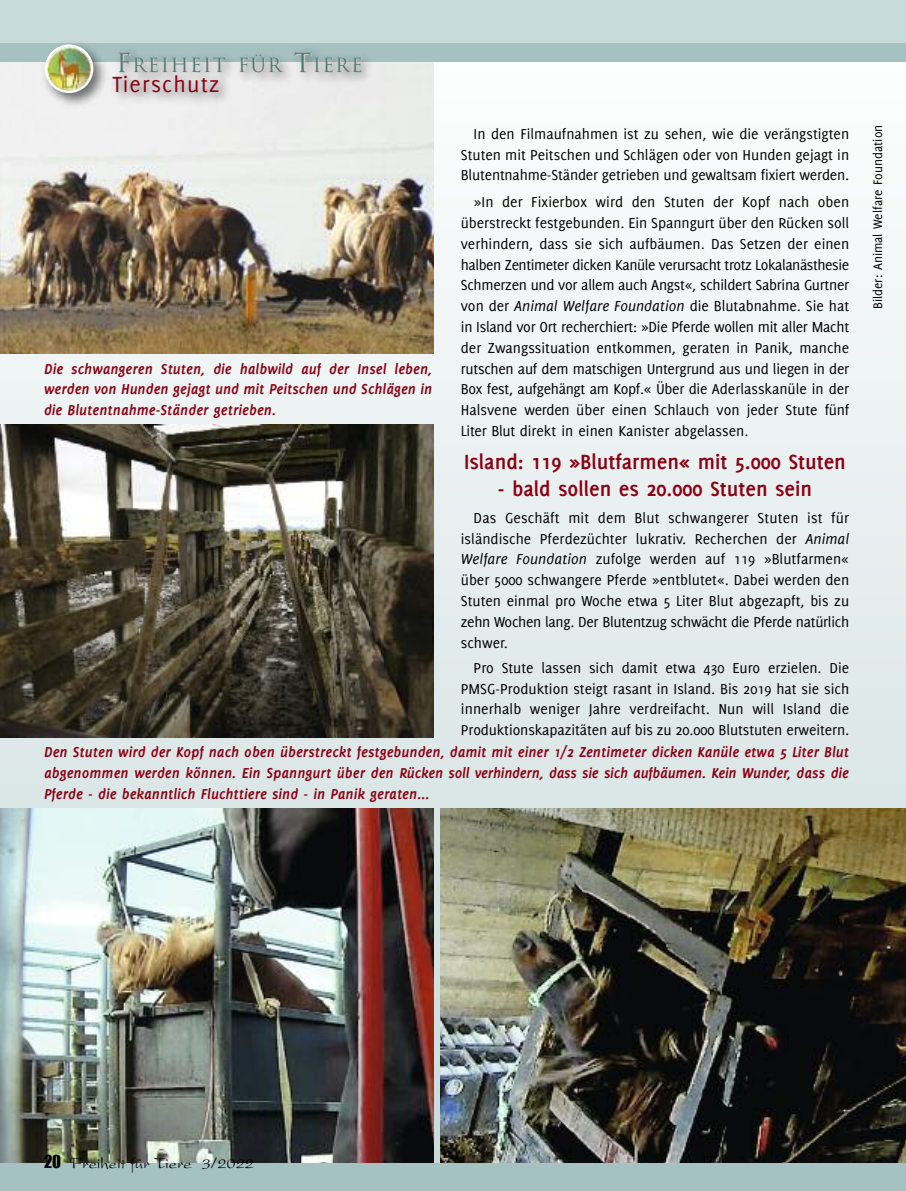
<style>
.page{position:relative;width:906px;height:1191px;background:#fff}
.page>*{position:absolute;margin:0;border:0;box-sizing:border-box;transform-origin:0 0}
.t1{font:24px "Delicious";letter-spacing:.05em;color:#8c0013}
.t2{font:700 22.5px "Delicious";color:#8c0013}
.t3{font:19.2px "Trajan";letter-spacing:.065em;color:#4e7c6f}
.t4{font:16.5px "President";color:#000}
.t5{font:15.75px/20.9px "Delicious";letter-spacing:-.01em;color:#000;text-align:justify}
.t6{font:italic 700 15.75px/20.9px "Delicious";color:#8c0013;text-align:justify}
.t7{font:13.5px "Delicious";color:#000}
.s1{font-size:25.5px}
.s2{color:#ccc}
.s3{font-style:italic}
.s4{font-family:"Impact"}
</style>
<div class="page">
<div style="left:0;top:33px;width:906px;height:1143px;background:linear-gradient(to bottom,#fefefe,#cadada)"></div>
<img style="left:440px;top:808px;width:466px;height:355px">
<img style="left:0;top:808px;width:434px;height:355px">
<img style="left:0;top:61px;width:434px;height:293px">
<div style="left:0;top:1163px;width:906px;height:28px;background:#a6c1c2"></div>
<div style="left:0;top:0;width:906px;height:44px;background:#c9dada"></div>
<div style="left:0;top:43px;width:906px;height:18px;background:#a6c1c2"></div>
<img style="left:38px;top:61px;width:64px;height:52px">
<img style="left:45px;top:44px;width:37px;height:49px">
<img style="left:82px;top:46px;width:285px;height:59px">
<img style="left:102px;top:61px;width:597px;height:67px">
<img style="left:0;top:424px;width:434px;height:313px">
<p class="t3" style="left:117px;top:54px;width:247px"><span class="s1">F</span>REIHEIT F<span class="s2">ÜR</span> <span class="s1">T</span>IE<span class="s2">R</span>E</p>
<h1 class="t1" style="left:112px;top:75px;width:108px">Tierschutz</h1>
<p class="t6" style="left:44px;top:359px;width:390px">Die schwangeren Stuten, die halbwild auf der Insel leben, werden von Hunden gejagt und mit Peitschen und Schlägen in die Blutentnahme-Ständer getrieben.</p>
<p class="t5" style="left:461px;top:124px;width:390px;text-indent:13px">In den Filmaufnahmen ist zu sehen, wie die verängstigten Stuten mit Peitschen und Schlägen oder von Hunden gejagt in Blutentnahme-Ständer getrieben und gewaltsam fixiert werden.</p>
<p class="t5" style="left:461px;top:193px;width:390px;text-indent:13px">»In der Fixierbox wird den Stuten der Kopf nach oben überstreckt festgebunden. Ein Spanngurt über den Rücken soll verhindern, dass sie sich aufbäumen. Das Setzen der einen halben Zentimeter dicken Kanüle verursacht trotz Lokalanästhesie Schmerzen und vor allem auch Angst«, schildert Sabrina Gurtner von der <span class="s3">Animal Welfare Foundation</span> die Blutabnahme. Sie hat in Island vor Ort recherchiert: »Die Pferde wollen mit aller Macht der Zwangssituation entkommen, geraten in Panik, manche rutschen auf dem matschigen Untergrund aus und liegen in der Box fest, aufgehängt am Kopf.« Über die Aderlasskanüle in der Halsvene werden über einen Schlauch von jeder Stute fünf Liter Blut direkt in einen Kanister abgelassen.</p>
<h2 class="t2" style="left:464px;top:453px;width:383px">Island: 119 »Blutfarmen« mit 5.000 Stuten</h2>
<h2 class="t2" style="left:498px;top:480px;width:316px">- bald sollen es 20.000 Stuten sein</h2>
<p class="t5" style="left:461px;top:508px;width:390px;text-indent:13px">Das Geschäft mit dem Blut schwangerer Stuten ist für isländische Pferdezüchter lukrativ. Recherchen der <span class="s3">Animal Welfare Foundation</span> zufolge werden auf 119 »Blutfarmen« über 5000 schwangere Pferde »entblutet«. Dabei werden den Stuten einmal pro Woche etwa 5 Liter Blut abgezapft, bis zu zehn Wochen lang. Der Blutentzug schwächt die Pferde natürlich schwer.</p>
<p class="t5" style="left:461px;top:658px;width:390px;text-indent:13px">Pro Stute lassen sich damit etwa 430 Euro erzielen. Die PMSG-Produktion steigt rasant in Island. Bis 2019 hat sie sich innerhalb weniger Jahre verdreifacht. Nun will Island die Produktionskapazitäten auf bis zu 20.000 Blutstuten erweitern.</p>
<p class="t6" style="left:44px;top:742px;width:806px">Den Stuten wird der Kopf nach oben überstreckt festgebunden, damit mit einer 1/2 Zentimeter dicken Kanüle etwa 5 Liter Blut abgenommen werden können. Ein Spanngurt über den Rücken soll verhindern, dass sie sich aufbäumen. Kein Wunder, dass die Pferde - die bekanntlich Fluchttiere sind - in Panik geraten...</p>
<p class="t7" style="left:873px;top:309px;width:186px;rotate:-90deg">Bilder: Animal Welfare Foundation</p>
<p class="t4" style="left:44px;top:1158px;width:211px"><span class="s4">20</span> Freiheit für Tiere 3/2022</p>
</div>
